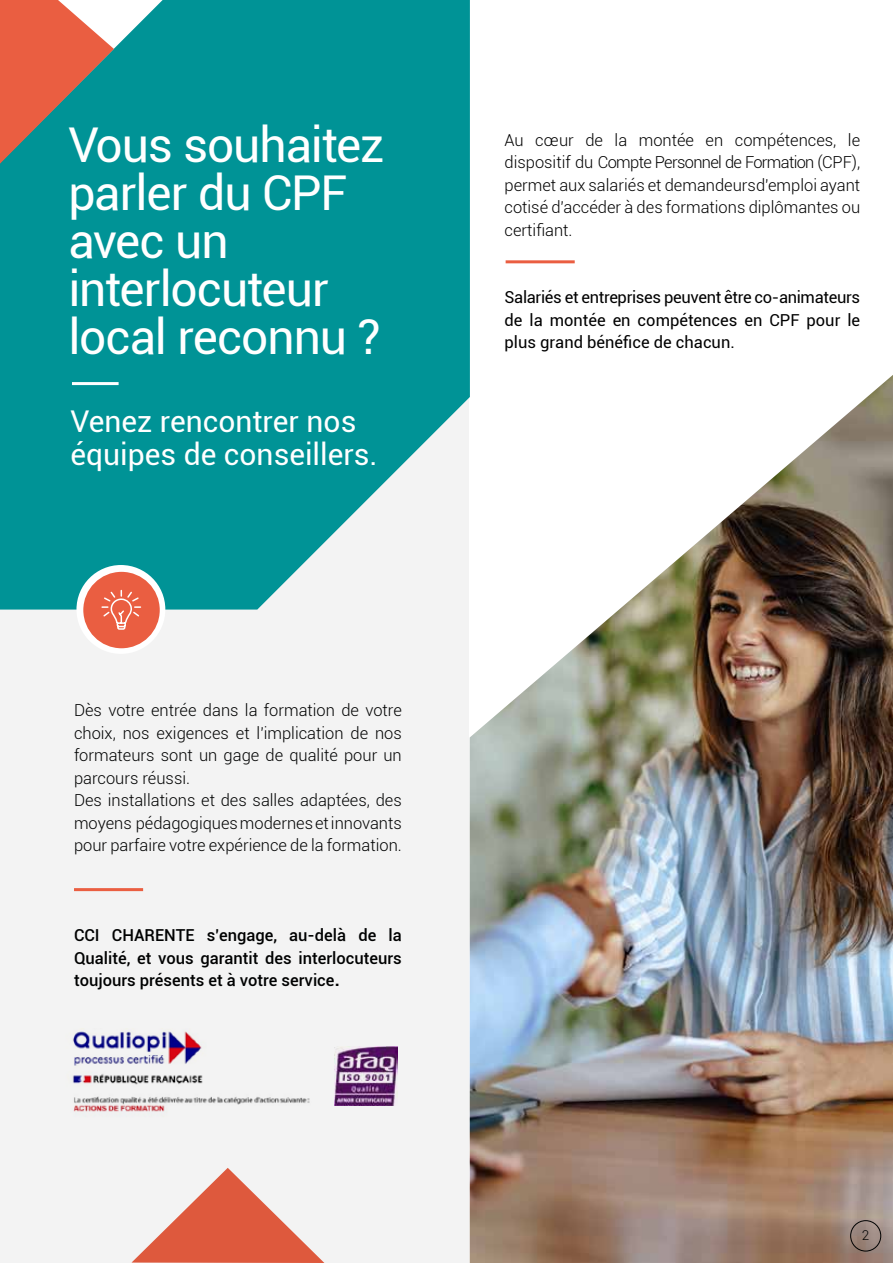
<style>
.page{position:relative;width:893px;height:1263px;background:#fff}
.page>*{position:absolute;margin:0;border:0;box-sizing:border-box;transform-origin:0 0}
.t1{font:48px/48px "Roboto";letter-spacing:-.025em;color:#fff}
.t2{font:30px/33px "Roboto";color:#fff}
.t3{font:300 16.5px/22.5px "Roboto";color:#000101;text-align:justify}
.t4{font:16.5px/22.5px "Roboto";color:#000101;text-align:justify}
.t5{font:500 16.5px/22.5px "Roboto";color:#000101;text-align:justify}
.t6{font:300 13.5px "Roboto";color:#000101}
.s1{font-size:21px}
</style>
<div class="page">
<div style="left:0;top:310px;width:469px;height:953px;background:#f3f3f3"></div>
<svg style="left:0;top:0;width:470px;height:609px;background:#169b9e"></svg>
<svg style="left:0;top:0;width:114px;height:164px;background:#997c6c"></svg>
<img style="left:73px;top:1031px;width:265px;height:81px">
<img style="left:334px;top:1047px;width:64px;height:58px">
<div style="left:76px;top:565px;width:89px;height:89px;background:#fff;border-radius:50%"></div>
<div style="left:83px;top:572px;width:77px;height:76px;background:#ea5e41;border-radius:50%"></div>
<svg style="left:101px;top:589px;width:41px;height:41px"></svg>
<hr style="left:506px;top:260px;width:69px;height:3px;background:#ea5e41">
<hr style="left:74px;top:888px;width:69px;height:3px;background:#ea5e41">
<hr style="left:72px;top:382px;width:47px;height:3px;background:#fff">
<svg style="left:132px;top:1168px;width:192px;height:95px"></svg>
<img style="left:470px;top:375px;width:423px;height:888px">
<div style="left:850px;top:1220px;width:31px;height:31px;border:1px solid #000101;border-radius:50%"></div>
<h1 class="t1" style="left:68px;top:119px;width:317px">Vous souhaitez parler du CPF avec un interlocuteur local reconnu ?</h1>
<p class="t3" style="left:504px;top:128px;width:357px">Au cœur de la montée en compétences, le dispositif du Compte Personnel de Formation (CPF), permet aux salariés et demandeursd'emploi ayant cotisé d'accéder à des formations diplômantes ou certifiant.</p>
<p class="t4" style="left:504px;top:285px;width:357px">Salariés et entreprises peuvent être co-animateurs de la montée en compétences en CPF pour le plus grand bénéfice de chacun.</p>
<h2 class="t2" style="left:70px;top:404px;width:309px">Venez rencontrer nos équipes de conseillers.</h2>
<p class="t3" style="left:74px;top:699px;width:329px;text-align:left">Dès votre entrée dans la formation de votre choix, nos exigences et l'implication de nos formateurs sont un gage de qualité pour un parcours réussi.<br>Des installations et des salles adaptées, des moyens pédagogiques modernes et innovants pour parfaire votre expérience de la formation.</p>
<p class="t5" style="left:74px;top:923px;width:329px">CCI CHARENTE s’engage, au-delà de la Qualité, et vous garantit des interlocuteurs toujours présents et à votre service<span class="s1">.</span></p>
<p class="t6" style="left:862px;top:1226px;width:9px">2</p>
</div>
